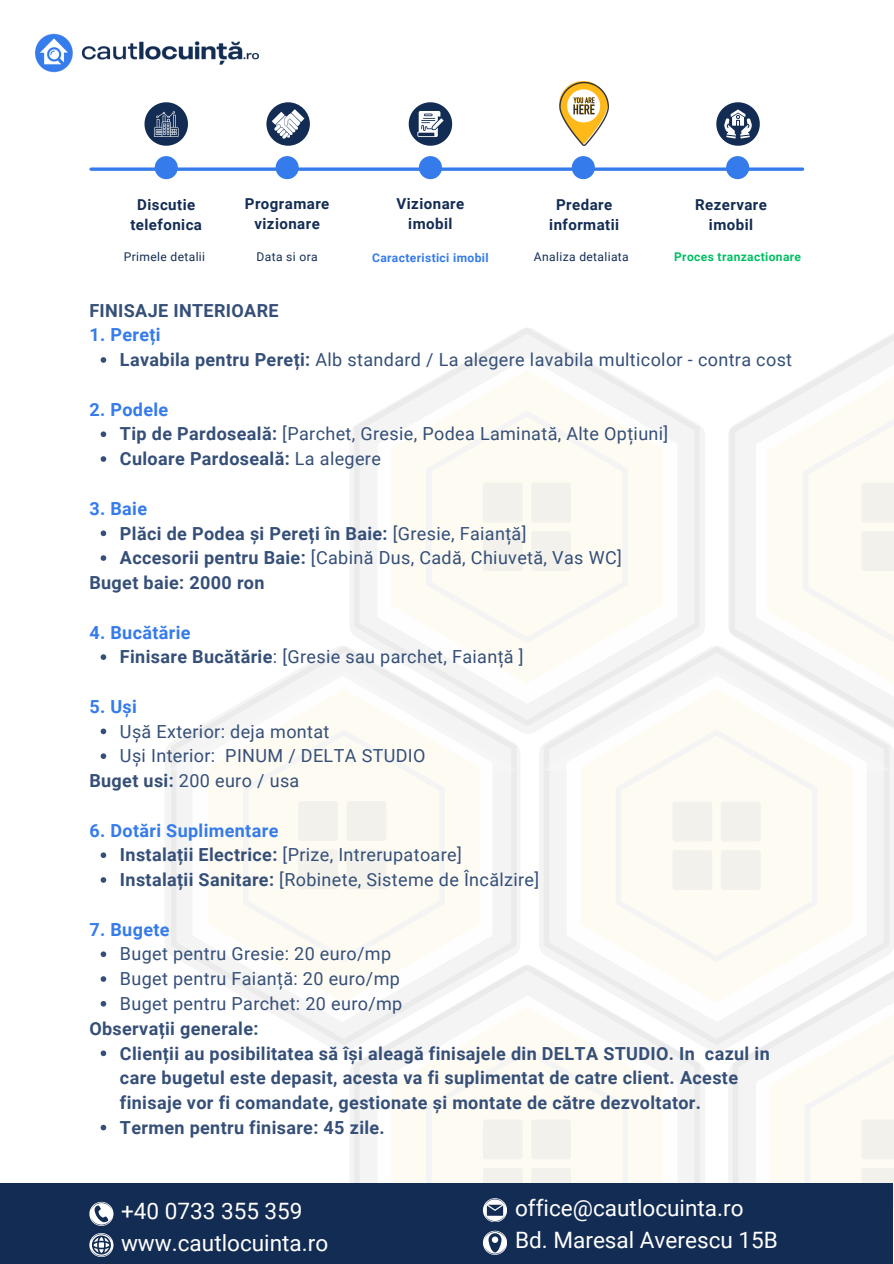
<style>
.page{position:relative;width:894px;height:1264px;background:#fff}
.page>*{position:absolute;margin:0;border:0;box-sizing:border-box;transform-origin:0 0}
.t1{font:22.5px "Roboto";color:#fff}
.t2{font:18px "Roboto";letter-spacing:.02em;color:#354f78}
.t3{font:700 18px/24.8px "Roboto";letter-spacing:.02em;color:#354f78}
.t4{font:700 18px "Roboto";letter-spacing:.02em;color:#357beb}
.t5{font:700 15px/20.2px "Roboto";letter-spacing:.03em;color:#132c53;text-align:center}
.t6{font:12px "Roboto";letter-spacing:.03em;color:#132c53}
.t7{font:700 12px "Roboto";letter-spacing:.03em;color:#357beb}
.t8{font:700 12px "Roboto";letter-spacing:.03em;color:#00bf63}
.s1{font-weight:700}
.s2{font-weight:400}
</style>
<div class="page">
<svg style="left:165px;top:770px;width:355px;height:282px;fill:#f4f4f4"></svg>
<svg style="left:354px;top:328px;width:249px;height:398px;fill:#fefbf3"></svg>
<svg style="left:830px;top:334px;width:63px;height:36px"></svg>
<svg style="left:543px;top:770px;width:345px;height:275px;fill:#fefbf3"></svg>
<svg style="left:171px;top:646px;width:345px;height:399px;fill:#fefbf3"></svg>
<svg style="left:354px;top:964px;width:345px;height:219px;fill:#fefbf3"></svg>
<svg style="left:732px;top:964px;width:161px;height:219px"></svg>
<svg style="left:165px;top:672px;width:355px;height:98px"></svg>
<div style="left:298px;top:801px;width:40px;height:40px;background:#f3f1eb;border-radius:3px"></div>
<div style="left:346px;top:801px;width:40px;height:40px;background:#f3f1eb;border-radius:3px"></div>
<div style="left:298px;top:849px;width:40px;height:40px;background:#f3f1eb;border-radius:3px"></div>
<div style="left:346px;top:849px;width:40px;height:40px;background:#f3f1eb;border-radius:3px"></div>
<div style="left:672px;top:801px;width:40px;height:40px;background:#f3f1eb;border-radius:3px"></div>
<div style="left:720px;top:801px;width:40px;height:40px;background:#f3f1eb;border-radius:3px"></div>
<div style="left:672px;top:850px;width:40px;height:39px;background:#f3f1eb;border-radius:3px"></div>
<div style="left:720px;top:850px;width:40px;height:39px;background:#f3f1eb;border-radius:3px"></div>
<div style="left:482px;top:482px;width:40px;height:40px;background:#f3f1eb;border-radius:3px"></div>
<div style="left:531px;top:482px;width:39px;height:40px;background:#f3f1eb;border-radius:3px"></div>
<div style="left:482px;top:531px;width:40px;height:39px;background:#f3f1eb;border-radius:3px"></div>
<div style="left:531px;top:531px;width:39px;height:39px;background:#f3f1eb;border-radius:3px"></div>
<svg style="left:538px;top:370px;width:355px;height:400px"></svg>
<div style="left:482px;top:1119px;width:40px;height:40px;background:#f3f1eb;border-radius:3px"></div>
<div style="left:531px;top:1119px;width:39px;height:40px;background:#f3f1eb;border-radius:3px"></div>
<div style="left:482px;top:1167px;width:40px;height:40px;background:#f3f1eb;border-radius:3px"></div>
<div style="left:531px;top:1167px;width:39px;height:40px;background:#f3f1eb;border-radius:3px"></div>
<svg style="left:741px;top:979px;width:152px;height:204px"></svg>
<img style="left:35px;top:33px;width:225px;height:40px">
<svg style="left:101px;top:357px;width:5px;height:6px"></svg>
<svg style="left:101px;top:431px;width:5px;height:6px"></svg>
<svg style="left:101px;top:456px;width:5px;height:6px"></svg>
<svg style="left:101px;top:530px;width:5px;height:6px"></svg>
<svg style="left:101px;top:555px;width:5px;height:6px"></svg>
<svg style="left:101px;top:654px;width:5px;height:6px"></svg>
<svg style="left:101px;top:728px;width:5px;height:6px"></svg>
<svg style="left:101px;top:753px;width:5px;height:6px"></svg>
<svg style="left:101px;top:852px;width:5px;height:6px"></svg>
<svg style="left:101px;top:877px;width:5px;height:5px"></svg>
<svg style="left:101px;top:951px;width:5px;height:6px"></svg>
<svg style="left:101px;top:976px;width:5px;height:5px"></svg>
<svg style="left:101px;top:1001px;width:5px;height:5px"></svg>
<svg style="left:101px;top:1050px;width:5px;height:6px"></svg>
<svg style="left:101px;top:1124px;width:5px;height:6px"></svg>
<svg style="left:155px;top:156px;width:23px;height:23px"></svg>
<svg style="left:275px;top:156px;width:23px;height:23px"></svg>
<svg style="left:419px;top:156px;width:23px;height:23px"></svg>
<svg style="left:571px;top:156px;width:23px;height:23px"></svg>
<svg style="left:726px;top:156px;width:23px;height:23px"></svg>
<svg style="left:91px;top:167px;width:711px;height:4px;fill:#357beb"></svg>
<svg style="left:408px;top:102px;width:44px;height:44px"></svg>
<svg style="left:144px;top:102px;width:44px;height:44px"></svg>
<svg style="left:266px;top:102px;width:44px;height:44px"></svg>
<svg style="left:716px;top:102px;width:43px;height:44px"></svg>
<img style="left:559px;top:81px;width:49px;height:64px">
<div style="left:0;top:1183px;width:893px;height:80px;background:#132c53"></div>
<svg style="left:89px;top:1232px;width:24px;height:24px"></svg>
<svg style="left:91px;top:1233px;width:21px;height:23px"></svg>
<svg style="left:89px;top:1201px;width:24px;height:24px"></svg>
<svg style="left:91px;top:1202px;width:21px;height:23px"></svg>
<svg style="left:483px;top:1198px;width:23px;height:23px"></svg>
<svg style="left:484px;top:1198px;width:21px;height:23px"></svg>
<svg style="left:483px;top:1230px;width:23px;height:24px"></svg>
<svg style="left:484px;top:1231px;width:21px;height:23px"></svg>
<p class="t5" style="left:130px;top:194px;width:73px">Discutie telefonica</p>
<h2 class="t6" style="left:124px;top:249px;width:83px">Primele detalii</h2>
<p class="t5" style="left:245px;top:193px;width:86px">Programare vizionare</p>
<p class="t6" style="left:256px;top:249px;width:63px">Data si ora</p>
<h3 class="t5" style="left:396px;top:194px;width:69px">Vizionare imobil</h3>
<h2 class="t7" style="left:372px;top:250px;width:118px">Caracteristici imobil</h2>
<p class="t5" style="left:549px;top:194px;width:71px">Predare informatii</p>
<p class="t6" style="left:534px;top:249px;width:96px">Analiza detaliata</p>
<h2 class="t5" style="left:695px;top:194px;width:73px">Rezervare imobil</h2>
<p class="t8" style="left:674px;top:249px;width:128px">Proces tranzactionare</p>
<p class="t3" style="left:89px;top:298px;width:191px">FINISAJE INTERIOARE</p>
<p class="t4" style="left:89px;top:325px;width:73px">1. Pereți</p>
<p class="t2" style="left:120px;top:349px;width:673px"><span class="s1">Lavabila pentru Pereți:</span> Alb standard / La alegere lavabila multicolor - contra cost</p>
<p class="t4" style="left:89px;top:399px;width:80px">2. Podele</p>
<p class="t2" style="left:120px;top:424px;width:549px"><span class="s1">Tip de Pardoseală:</span> [Parchet, Gresie, Podea Laminată, Alte Opțiuni]</p>
<p class="t3" style="left:120px;top:446px;width:262px">Culoare Pardoseală: <span class="s2">La alegere</span></p>
<h4 class="t4" style="left:89px;top:498px;width:59px">3. Baie</h4>
<h4 class="t3" style="left:120px;top:521px;width:408px">Plăci de Podea și Pereți în Baie: <span class="s2">[Gresie, Faianță]</span></h4>
<h4 class="t2" style="left:120px;top:547px;width:503px"><span class="s1">Accesorii pentru Baie:</span> [Cabină Dus, Cadă, Chiuvetă, Vas WC]</h4>
<h4 class="t3" style="left:89px;top:570px;width:177px">Buget baie: 2000 ron</h4>
<h4 class="t4" style="left:89px;top:622px;width:103px">4. Bucătărie</h4>
<p class="t2" style="left:120px;top:646px;width:405px"><span class="s1">Finisare Bucătărie</span>: [Gresie sau parchet, Faianță ]</p>
<p class="t4" style="left:89px;top:696px;width:49px">5. Uși</p>
<h5 class="t2" style="left:120px;top:721px;width:211px">Ușă Exterior: deja montat</h5>
<p class="t2" style="left:120px;top:745px;width:307px">Uși Interior: PINUM / DELTA STUDIO</p>
<h5 class="t2" style="left:89px;top:770px;width:211px"><span class="s1">Buget usi:</span> 200 euro / usa</h5>
<h2 class="t4" style="left:89px;top:820px;width:190px">6. Dotări Suplimentare</h2>
<p class="t2" style="left:120px;top:844px;width:343px"><span class="s1">Instalații Electrice:</span> [Prize, Intrerupatoare]</p>
<h2 class="t2" style="left:120px;top:869px;width:420px"><span class="s1">Instalații Sanitare:</span> [Robinete, Sisteme de Încălzire]</h2>
<p class="t4" style="left:89px;top:919px;width:82px">7. Bugete</p>
<p class="t2" style="left:120px;top:943px;width:272px">Buget pentru Gresie: 20 euro/mp</p>
<h2 class="t2" style="left:120px;top:968px;width:281px">Buget pentru Faianță: 20 euro/mp</h2>
<p class="t2" style="left:120px;top:993px;width:284px">Buget pentru Parchet: 20 euro/mp</p>
<p class="t3" style="left:89px;top:1016px;width:171px">Observații generale:</p>
<h2 class="t3" style="left:120px;top:1040px;width:651px">Clienții au posibilitatea să își aleagă finisajele din DELTA STUDIO. In cazul in care bugetul este depasit, acesta va fi suplimentat de catre client. Aceste finisaje vor fi comandate, gestionate și montate de către dezvoltator.</h2>
<h2 class="t3" style="left:120px;top:1115px;width:266px">Termen pentru finisare: 45 zile.</h2>
<p class="t1" style="left:121px;top:1198px;width:183px">+40 0733 355 359</p>
<h2 class="t1" style="left:121px;top:1229px;width:209px">www.cautlocuinta.ro</h2>
<p class="t1" style="left:515px;top:1195px;width:230px">office@cautlocuinta.ro</p>
<p class="t1" style="left:515px;top:1226px;width:264px">Bd. Maresal Averescu 15B</p>
</div>
